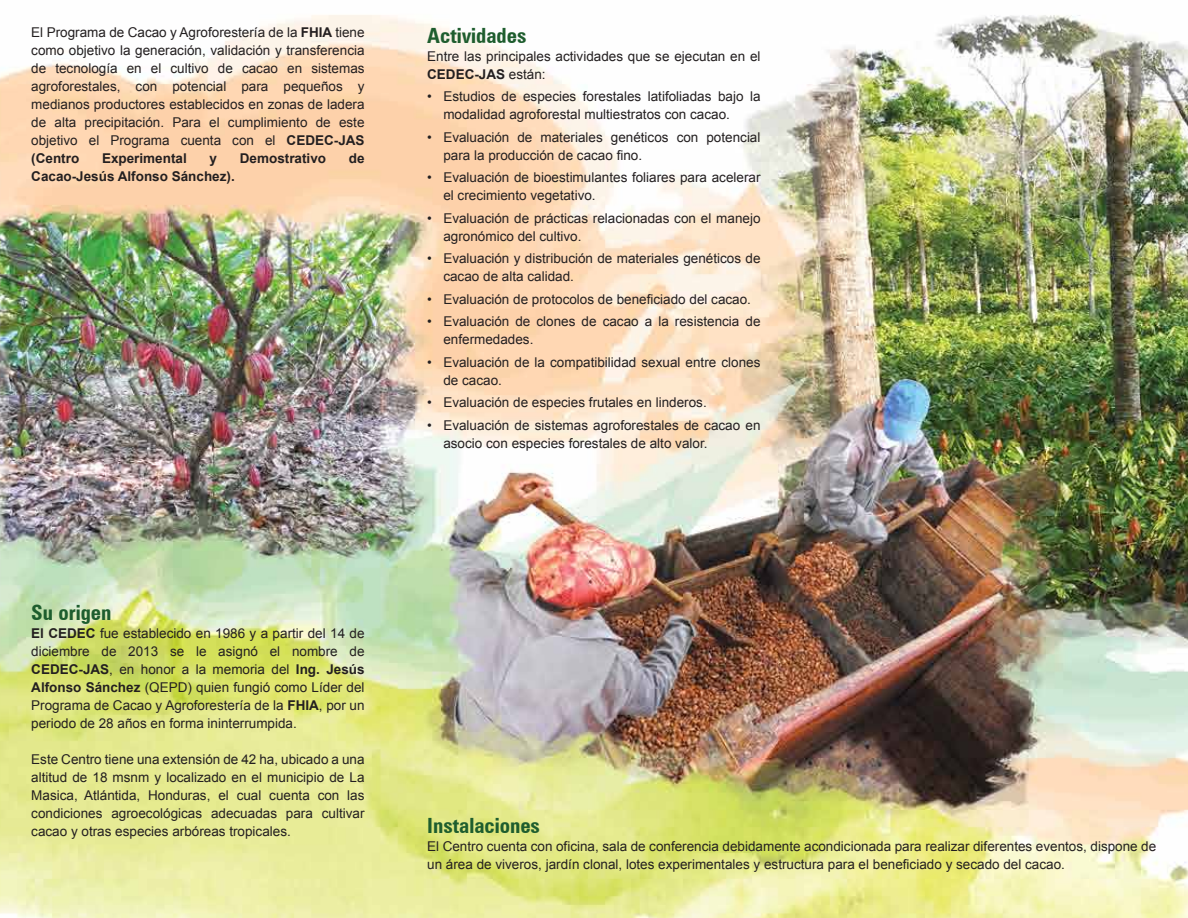
<style>
.page{position:relative;width:1188px;height:918px;background:#fff}
.page>*{position:absolute;margin:0;border:0;box-sizing:border-box;transform-origin:0 0}
.t1{font:700 condensed 21px "Zurich BT";color:#1e5d2e}
.t2{font:13.5px/18px "Arial";color:#231f20}
.t3{font:700 13.5px "Arial";color:#231f20}
.s1{font-weight:700}
</style>
<div class="page">
<img style="left:0;top:15px;width:1188px;height:903px">
<p class="t2" style="left:31px;top:24px;width:335px;text-align:justify">El Programa de Cacao y Agroforestería de la <span class="s1">FHIA</span> tiene como objetivo la generación, validación y transferencia de tecnología en el cultivo de cacao en sistemas agroforestales, con potencial para pequeños y medianos productores establecidos en zonas de ladera de alta precipitación. Para el cumplimiento de este objetivo el Programa cuenta con el <span class="s1">CEDEC-JAS (Centro</span></p>
<p class="t3" style="left:102px;top:149px;width:86px">Experimental</p>
<p class="t3" style="left:210px;top:149px;width:9px">y</p>
<p class="t3" style="left:240px;top:149px;width:88px">Demostrativo</p>
<p class="t3" style="left:349px;top:149px;width:17px">de</p>
<p class="t3" style="left:31px;top:167px;width:205px">Cacao-Jesús Alfonso Sánchez).</p>
<h1 class="t1" style="left:31px;top:600px;width:82px">Su origen</h1>
<p class="t2" style="left:31px;top:625px;width:335px;text-align:justify"><span class="s1">El CEDEC</span> fue establecido en 1986 y a partir del 14 de diciembre de 2013 se le asignó el nombre de <span class="s1">CEDEC-JAS</span>, en honor a la memoria del <span class="s1">Ing. Jesús Alfonso Sánchez</span> (QEPD) quien fungió como Líder del Programa de Cacao y Agroforestería de la <span class="s1">FHIA</span>, por un periodo de 28 años en forma ininterrumpida.</p>
<p class="t2" style="left:31px;top:751px;width:335px;text-align:justify">Este Centro tiene una extensión de 42 ha, ubicado a una altitud de 18 msnm y localizado en el municipio de La Masica, Atlántida, Honduras, el cual cuenta con las condiciones agroecológicas adecuadas para cultivar cacao y otras especies arbóreas tropicales.</p>
<h1 class="t1" style="left:427px;top:22px;width:101px">Actividades</h1>
<p class="t2" style="left:427px;top:47px;width:335px">Entre las principales actividades que se ejecutan en el<br><span class="s1">CEDEC-JAS</span> están:</p>
<p class="t2" style="left:443px;top:88px;width:319px;text-indent:-16px">• Estudios de especies forestales latifoliadas bajo la modalidad agroforestal multiestratos con cacao.</p>
<p class="t2" style="left:443px;top:128px;width:319px;text-indent:-16px">• Evaluación de materiales genéticos con potencial para la producción de cacao fino.</p>
<p class="t2" style="left:443px;top:169px;width:319px;text-indent:-16px">• Evaluación de bioestimulantes foliares para acelerar el crecimiento vegetativo.</p>
<p class="t2" style="left:443px;top:209px;width:319px;text-indent:-16px">• Evaluación de prácticas relacionadas con el manejo agronómico del cultivo.</p>
<p class="t2" style="left:443px;top:250px;width:319px;text-indent:-16px">• Evaluación y distribución de materiales genéticos de cacao de alta calidad.</p>
<p class="t2" style="left:427px;top:290px;width:325px">• Evaluación de protocolos de beneficiado del cacao.</p>
<p class="t2" style="left:443px;top:313px;width:319px;text-indent:-16px">• Evaluación de clones de cacao a la resistencia de enfermedades.</p>
<p class="t2" style="left:443px;top:353px;width:319px;text-indent:-16px">• Evaluación de la compatibilidad sexual entre clones de cacao.</p>
<p class="t2" style="left:427px;top:394px;width:281px">• Evaluación de especies frutales en linderos.</p>
<p class="t2" style="left:443px;top:416px;width:319px;text-indent:-16px">• Evaluación de sistemas agroforestales de cacao en asocio con especies forestales de alto valor.</p>
<h1 class="t1" style="left:427px;top:812px;width:114px">Instalaciones</h1>
<p class="t2" style="left:427px;top:837px;width:731px">El Centro cuenta con oficina, sala de conferencia debidamente acondicionada para realizar diferentes eventos, dispone de un área de viveros, jardín clonal, lotes experimentales y estructura para el beneficiado y secado del cacao.</p>
</div>
